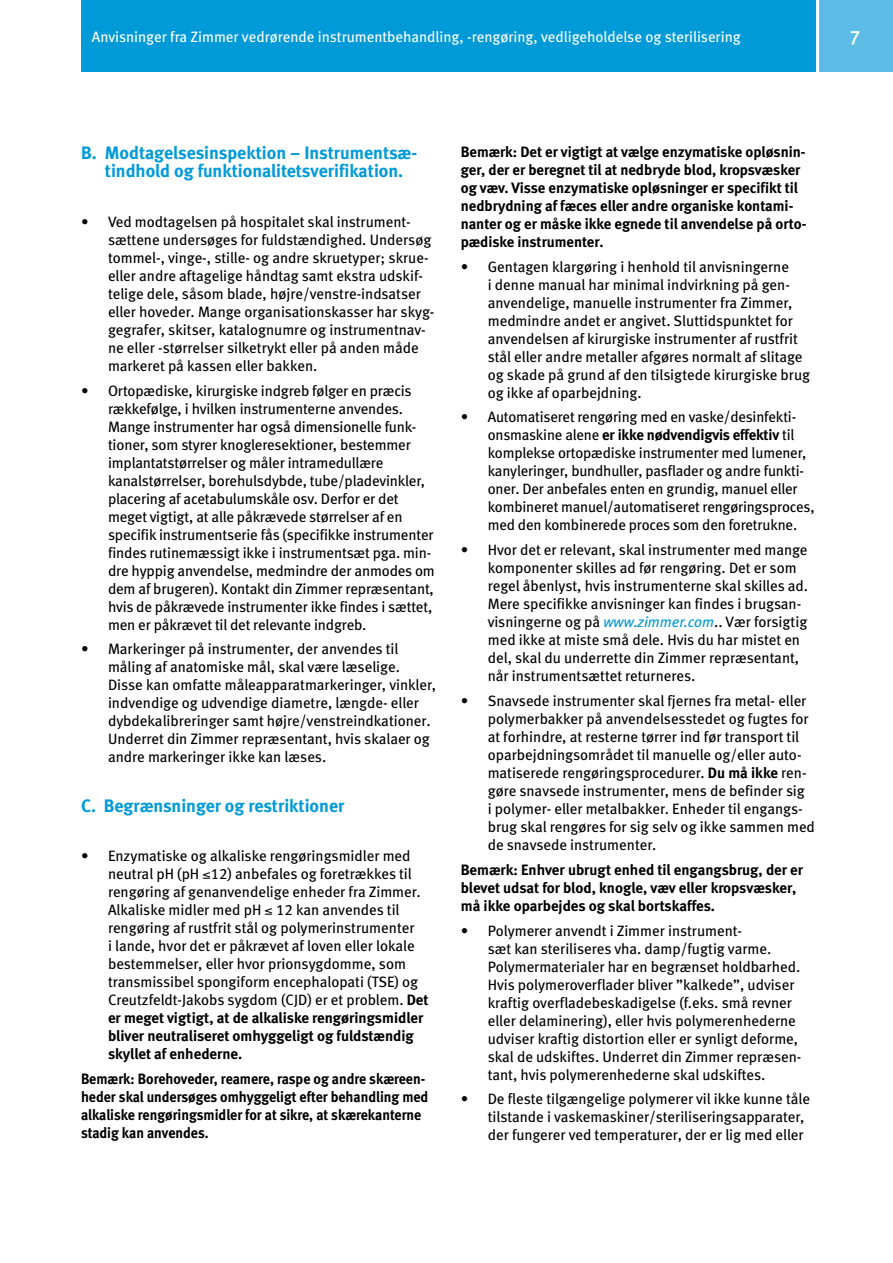
<style>
.page{position:relative;width:893px;height:1263px;background:#fff}
.page>*{position:absolute;margin:0;border:0;box-sizing:border-box;transform-origin:0 0}
.t1{font:19.5px "Meta Medium LF";color:#fff}
.t2{font:18px/18px "Meta Bold LF";color:#009ad9;text-align:center}
.t3{font:15px/18px "Meta Book LF";letter-spacing:-.005em;color:#000}
.t4{font:15px/18px "Meta Bold LF";color:#000}
.t5{font:15px/18px "Meta Bold LF";color:#000;scale:.94 1}
.t6{font:15px "Meta Book LF";color:#fff}
.s1{font-family:"Meta Bold LF"}
.s2{font-family:"Meta Book LF"}
.s3{font-style:italic;color:#009ad9}
</style>
<div class="page">
<div style="left:81px;top:0;width:737px;height:72px;background:#009ad9"></div>
<div style="left:819px;top:0;width:74px;height:72px;background:#5dbce6"></div>
<hr style="left:816px;top:0;width:3px;height:75px;background:#fff">
<p class="t6" style="left:92px;top:28px;width:650px">Anvisninger fra Zimmer vedrørende instrumentbehandling, -rengøring, vedligeholdelse og sterilisering</p>
<h1 class="t1" style="left:850px;top:26px;width:12px">7</h1>
<p class="t2" style="left:81px;top:144px;width:338px">B. Modtagelsesinspektion – Instrumentsæ&shy;tindhold og funktionalitetsverifikation.</p>
<p class="t3" style="left:108px;top:212px;width:328px;text-indent:-27px">• Ved modtagelsen på hospitalet skal instrument&shy;sættene undersøges for fuldstændighed. Undersøg tommel-, vinge-, stille- og andre skruetyper; skrue&shy;eller andre aftagelige håndtag samt ekstra udskif&shy;telige dele, såsom blade, højre/venstre-indsatser eller hoveder. Mange organisationskasser har skyg&shy;gegrafer, skitser, katalognumre og instrumentnav&shy;ne eller -størrelser silketrykt eller på anden måde markeret på kassen eller bakken.</p>
<p class="t3" style="left:108px;top:381px;width:328px;text-indent:-27px">• Ortopædiske, kirurgiske indgreb følger en præcis rækkefølge, i hvilken instrumenterne anvendes.<br>Mange instrumenter har også dimensionelle funk&shy;tioner, som styrer knogleresektioner, bestemmer implantatstørrelser og måler intramedullære kanalstørrelser, borehulsdybde, tube/pladevinkler, placering af acetabulumskåle osv. Derfor er det meget vigtigt, at alle påkrævede størrelser af en specifik instrumentserie fås (specifikke instrumenter findes rutinemæssigt ikke i instrumentsæt pga. min&shy;dre hyppig anvendelse, medmindre der anmodes om dem af brugeren). Kontakt din Zimmer repræsentant, hvis de påkrævede instrumenter ikke findes i sættet, men er påkrævet til det relevante indgreb.</p>
<p class="t3" style="left:108px;top:640px;width:330px;text-indent:-27px">• Markeringer på instrumenter, der anvendes til måling af anatomiske mål, skal være læselige.<br>Disse kan omfatte måleapparatmarkeringer, vinkler, indvendige og udvendige diametre, længde- eller dybdekalibreringer samt højre/venstreindkationer.<br>Underret din Zimmer repræsentant, hvis skalaer og andre markeringer ikke kan læses.</p>
<p class="t2" style="left:81px;top:796px;width:265px">C. Begrænsninger og restriktioner</p>
<p class="t3" style="left:108px;top:847px;width:322px;text-indent:-27px">• Enzymatiske og alkaliske rengøringsmidler med neutral pH (pH ≤12) anbefales og foretrækkes til rengøring af genanvendelige enheder fra Zimmer.<br>Alkaliske midler med pH ≤ 12 kan anvendes til rengøring af rustfrit stål og polymerinstrumenter<br>i lande, hvor det er påkrævet af loven eller lokale bestemmelser, eller hvor prionsygdomme, som transmissibel spongiform encephalopati (TSE) og Creutzfeldt-Jakobs sygdom (CJD) er et problem. <span class="s1">Det</span></p>
<p class="t4" style="left:108px;top:1009px;width:317px">er meget vigtigt, at de alkaliske rengøringsmidler bliver neutraliseret omhyggeligt og fuldstændig skyllet af enhederne.</p>
<p class="t5" style="left:81px;top:1070px;width:371px">Bemærk: Borehoveder, reamere, raspe og andre skæreen&shy;heder skal undersøges omhyggeligt efter behandling med alkaliske rengøringsmidler for at sikre, at skærekanterne stadig kan anvendes.</p>
<p class="t4" style="left:461px;top:143px;width:347px">Bemærk: Det er vigtigt at vælge enzymatiske opløsnin&shy;ger, der er beregnet til at nedbryde blod, kropsvæsker og væv. Visse enzymatiske opløsninger er specifikt til nedbrydning af fæces eller andre organiske kontami&shy;nanter og er måske ikke egnede til anvendelse på orto&shy;pædiske instrumenter.</p>
<p class="t3" style="left:488px;top:257px;width:324px;text-indent:-27px">• Gentagen klargøring i henhold til anvisningerne<br>i denne manual har minimal indvirkning på gen&shy;anvendelige, manuelle instrumenter fra Zimmer, medmindre andet er angivet. Sluttidspunktet for anvendelsen af kirurgiske instrumenter af rustfrit stål eller andre metaller afgøres normalt af slitage og skade på grund af den tilsigtede kirurgiske brug og ikke af oparbejdning.</p>
<p class="t3" style="left:461px;top:408px;width:337px">• Automatiseret rengøring med en vaske/desinfekti-</p>
<p class="t4" style="left:488px;top:426px;width:308px"><span class="s2">onsmaskine alene</span> er ikke nødvendigvis effektiv <span class="s2">til</span></p>
<p class="t3" style="left:488px;top:444px;width:328px">komplekse ortopædiske instrumenter med lumener, kanyleringer, bundhuller, pasflader og andre funkti&shy;oner. Der anbefales enten en grundig, manuel eller kombineret manuel/automatiseret rengøringsproces, med den kombinerede proces som den foretrukne.</p>
<p class="t3" style="left:488px;top:541px;width:322px;text-indent:-27px">• Hvor det er relevant, skal instrumenter med mange komponenter skilles ad før rengøring. Det er som regel åbenlyst, hvis instrumenterne skal skilles ad.<br>Mere specifikke anvisninger kan findes i brugsan&shy;visningerne og på <span class="s3">www.zimmer.com</span>.. Vær forsigtig med ikke at miste små dele. Hvis du har mistet en del, skal du underrette din Zimmer repræsentant, når instrumentsættet returneres.</p>
<p class="t3" style="left:488px;top:692px;width:329px;text-indent:-27px">• Snavsede instrumenter skal fjernes fra metal- eller polymerbakker på anvendelsesstedet og fugtes for at forhindre, at resterne tørrer ind før transport til oparbejdningsområdet til manuelle og/eller auto&shy;matiserede rengøringsprocedurer. <span class="s1">Du må ikke</span> ren&shy;gøre snavsede instrumenter, mens de befinder sig<br>i polymer- eller metalbakker. Enheder til engangs&shy;brug skal rengøres for sig selv og ikke sammen med de snavsede instrumenter.</p>
<p class="t4" style="left:461px;top:860px;width:344px">Bemærk: Enhver ubrugt enhed til engangsbrug, der er blevet udsat for blod, knogle, væv eller kropsvæsker, må ikke oparbejdes og skal bortskaffes.</p>
<p class="t3" style="left:488px;top:921px;width:315px;text-indent:-27px">• Polymerer anvendt i Zimmer instrument-<br>sæt kan steriliseres vha. damp/fugtig varme.<br>Polymermaterialer har en begrænset holdbarhed.<br>Hvis polymeroverflader bliver ”kalkede”, udviser kraftig overfladebeskadigelse (f.eks. små revner eller delaminering), eller hvis polymerenhederne udviser kraftig distortion eller er synligt deforme, skal de udskiftes. Underret din Zimmer repræsen&shy;tant, hvis polymerenhederne skal udskiftes.</p>
<p class="t3" style="left:488px;top:1090px;width:324px;text-indent:-27px">• De fleste tilgængelige polymerer vil ikke kunne tåle tilstande i vaskemaskiner/steriliseringsapparater, der fungerer ved temperaturer, der er lig med eller</p>
</div>
